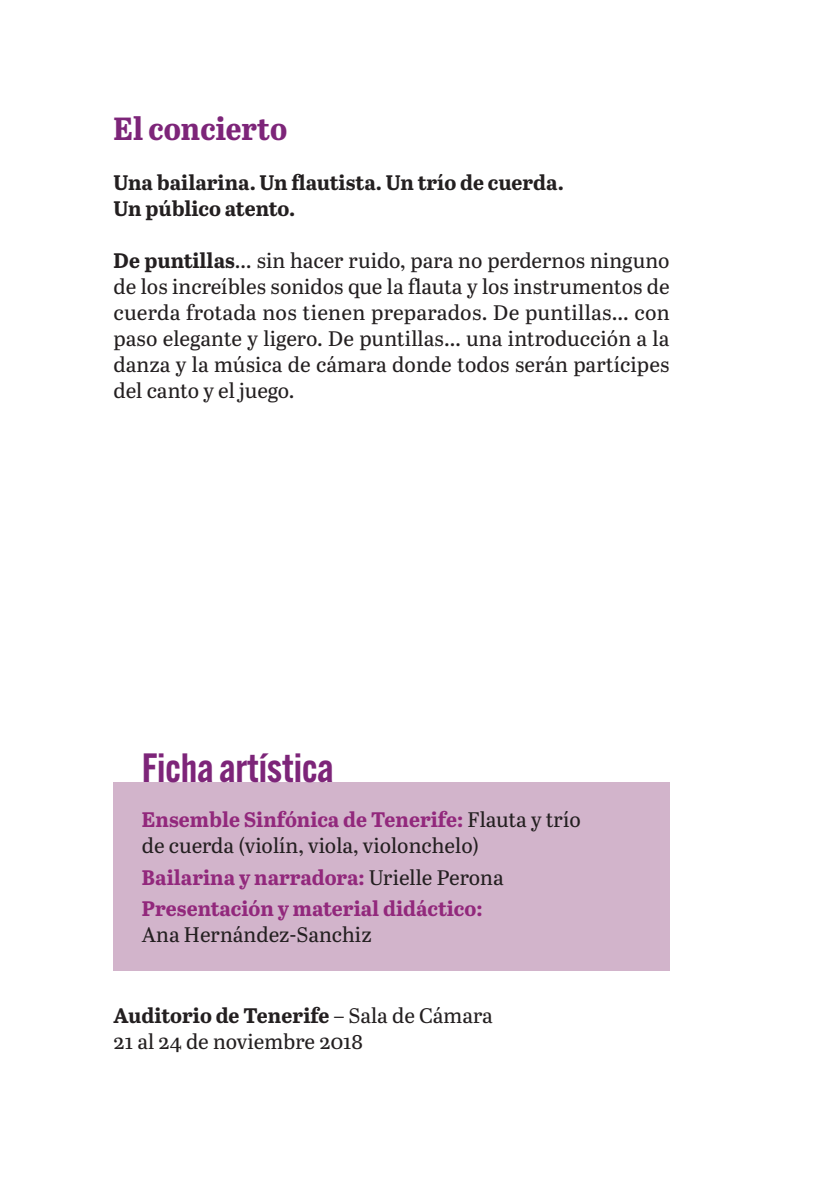
<style>
.page{position:relative;width:840px;height:1191px;background:#fff}
.page>*{position:absolute;margin:0;border:0;box-sizing:border-box;transform-origin:0 0}
._06_Subtitulos_Inter{font:600 40px "Alternate Gothic ATF";color:#7d2579}
._05_Titulos_Interior{font:700 32px "Abril Titling Nar";color:#7d2579}
._01_copy{font:21px/26px "Abril Text";color:#231f20;text-align:justify}
._01_copy-2{font:700 21px/26px "Abril Text";color:#231f20}
._01_copy-3{font:700 21px/26px "Abril Text";color:#92287c}
.s1{font-weight:700}
.s2{font-weight:700;color:#92287c}
.s3{font-weight:400;color:#231f20}
.s4{font-weight:400}
</style>
<div class="page">
<div style="left:113px;top:782px;width:556px;height:188px;background:#d2b4cb"></div>
<p class="_05_Titulos_Interior" style="left:113px;top:105px;width:175px">El concierto</p>
<p class="_01_copy-2" style="left:113px;top:169px;width:451px">Una bailarina. Un flautista. Un trío de cuerda.<br>Un público atento.</p>
<p class="_01_copy" style="left:113px;top:247px;width:557px"><span class="s1">De puntillas</span>… sin hacer ruido, para no perdernos ninguno de los increíbles sonidos que la flauta y los instrumentos de cuerda frotada nos tienen preparados. De puntillas… con paso elegante y ligero. De puntillas… una introducción a la danza y la música de cámara donde todos serán partícipes del canto y el juego.</p>
<p class="_06_Subtitulos_Inter" style="left:142px;top:742px;width:193px">Ficha artística</p>
<p class="_01_copy" style="left:142px;top:805px;width:440px"><span class="s2">Ensemble Sinfónica de Tenerife:</span> Flauta y trío de cuerda (violín, viola, violonchelo)</p>
<p class="_01_copy-3" style="left:142px;top:863px;width:363px">Bailarina y narradora: <span class="s3">Urielle Perona</span></p>
<p class="_01_copy-3" style="left:142px;top:895px;width:342px">Presentación y material didáctico:<br><span class="s3">Ana Hernández-Sanchiz</span></p>
<p class="_01_copy-2" style="left:113px;top:1001px;width:381px">Auditorio de Tenerife <span class="s4">– Sala de Cámara</span></p>
<p class="_01_copy" style="left:113px;top:1027px;width:251px">21 al 24 de noviembre 2018</p>
</div>
